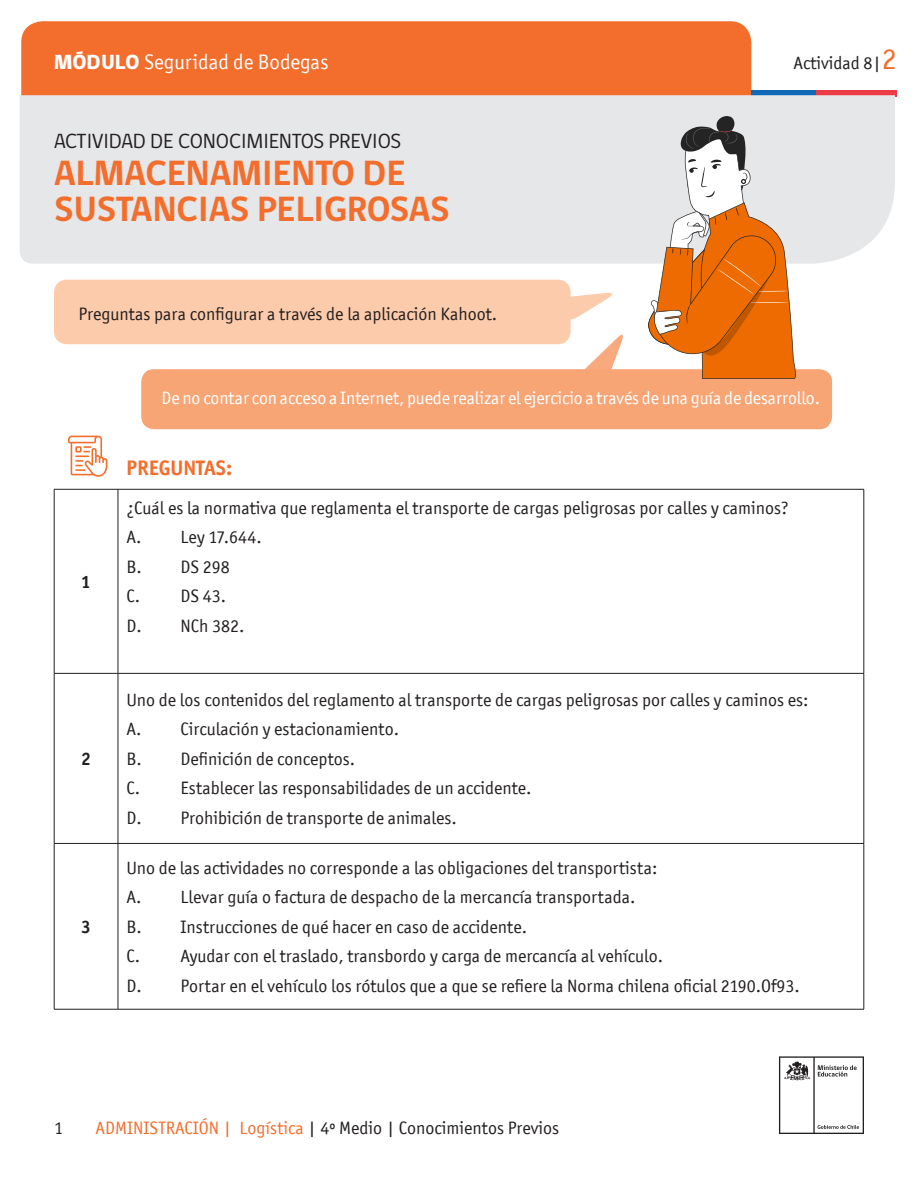
<style>
.page{position:relative;width:918px;height:1188px;background:#fff}
.page>*{position:absolute;margin:0;border:0;box-sizing:border-box;transform-origin:0 0}
.t1{font:700 36px/36px "gob CL";color:#f36e2d}
.t2{font:21px "gob CL";color:#231f20}
.t3{font:21px "Officina San ITC";color:#fff}
.t4{font:700 21px "Officina San ITC";color:#f36e2d}
.t5{font:18px "Officina San ITC";color:#231f20}
.t6{font:18px "Officina San ITC";letter-spacing:-.005em;color:#fff}
.t7{font:700 18px "Officina San ITC";color:#231f20}
.s1{font-family:"gob CL";font-weight:800}
.s2{font-size:30px;color:#f36e2d}
.s3{color:#f36e2d}
</style>
<div class="page">
<svg style="left:779px;top:1056px;width:85px;height:78px"></svg>
<div style="left:21px;top:21px;width:730px;height:74px;background:#f36e2d"></div>
<div style="left:751px;top:90px;width:65px;height:7px;background:#0f69b4"></div>
<div style="left:816px;top:90px;width:81px;height:7px;background:#eb3c46"></div>
<div style="left:20px;top:95px;width:875px;height:169px;background:#e6e7e9"></div>
<div style="left:54px;top:280px;width:517px;height:64px;background:#fccbab;border-radius:13px"></div>
<svg style="left:556px;top:292px;width:67px;height:77px"></svg>
<div style="left:141px;top:369px;width:691px;height:60px;background:#f8a575;border-radius:13px"></div>
<hr style="left:54px;top:489px;width:64px;height:1px;background:#231f20">
<hr style="left:54px;top:489px;width:1px;height:184px;background:#231f20">
<hr style="left:118px;top:489px;width:746px;height:1px;background:#231f20">
<hr style="left:118px;top:489px;width:1px;height:184px;background:#231f20">
<hr style="left:864px;top:489px;width:1px;height:184px;background:#231f20">
<hr style="left:54px;top:673px;width:64px;height:1px;background:#231f20">
<hr style="left:54px;top:674px;width:1px;height:169px;background:#231f20">
<hr style="left:118px;top:673px;width:746px;height:1px;background:#231f20">
<hr style="left:118px;top:674px;width:1px;height:169px;background:#231f20">
<hr style="left:864px;top:674px;width:1px;height:169px;background:#231f20">
<hr style="left:54px;top:843px;width:64px;height:1px;background:#231f20">
<hr style="left:54px;top:844px;width:1px;height:165px;background:#231f20">
<hr style="left:118px;top:843px;width:746px;height:1px;background:#231f20">
<hr style="left:118px;top:844px;width:1px;height:165px;background:#231f20">
<hr style="left:864px;top:844px;width:1px;height:165px;background:#231f20">
<hr style="left:54px;top:1009px;width:64px;height:1px;background:#231f20">
<hr style="left:118px;top:1009px;width:746px;height:1px;background:#231f20">
<svg style="left:68px;top:436px;width:39px;height:41px"></svg>
<svg style="left:647px;top:116px;width:150px;height:263px"></svg>
<p class="t3" style="left:54px;top:50px;width:276px"><span class="s1">MÓDULO</span> Seguridad de Bodegas</p>
<p class="t5" style="left:794px;top:53px;width:105px">Actividad 8|<span class="s2">2</span></p>
<p class="t2" style="left:54px;top:127px;width:349px">ACTIVIDAD DE CONOCIMIENTOS PREVIOS</p>
<p class="t1" style="left:54px;top:156px;width:397px">ALMACENAMIENTO DE<br>SUSTANCIAS PELIGROSAS</p>
<p class="t5" style="left:78px;top:303px;width:420px">Preguntas para configurar a través de la aplicación Kahoot.</p>
<p class="t6" style="left:162px;top:387px;width:660px">De no contar con acceso a Internet, puede realizar el ejercicio a través de una guía de desarrollo.</p>
<p class="t7" style="left:81px;top:571px;width:11px">1</p>
<p class="t7" style="left:81px;top:748px;width:11px">2</p>
<p class="t7" style="left:81px;top:916px;width:11px">3</p>
<p class="t4" style="left:126px;top:454px;width:107px">PREGUNTAS:</p>
<p class="t5" style="left:126px;top:497px;width:664px">¿Cuál es la normativa que reglamenta el transporte de cargas peligrosas por calles y caminos?</p>
<p class="t5" style="left:126px;top:527px;width:137px">A. Ley 17.644.</p>
<p class="t5" style="left:126px;top:556px;width:105px">B. DS 298</p>
<p class="t5" style="left:126px;top:586px;width:101px">C. DS 43.</p>
<p class="t5" style="left:126px;top:615px;width:119px">D. NCh 382.</p>
<p class="t5" style="left:126px;top:689px;width:683px">Uno de los contenidos del reglamento al transporte de cargas peligrosas por calles y caminos es:</p>
<p class="t5" style="left:126px;top:719px;width:274px">A. Circulación y estacionamiento.</p>
<p class="t5" style="left:126px;top:748px;width:230px">B. Definición de conceptos.</p>
<p class="t5" style="left:126px;top:778px;width:407px">C. Establecer las responsabilidades de un accidente.</p>
<p class="t5" style="left:126px;top:808px;width:332px">D. Prohibición de transporte de animales.</p>
<p class="t5" style="left:126px;top:857px;width:532px">Uno de las actividades no corresponde a las obligaciones del transportista:</p>
<p class="t5" style="left:126px;top:887px;width:510px">A. Llevar guía o factura de despacho de la mercancía transportada.</p>
<p class="t5" style="left:126px;top:916px;width:402px">B. Instrucciones de qué hacer en caso de accidente.</p>
<p class="t5" style="left:126px;top:946px;width:538px">C. Ayudar con el traslado, transbordo y carga de mercancía al vehículo.</p>
<p class="t5" style="left:126px;top:976px;width:675px">D. Portar en el vehículo los rótulos que a que se refiere la Norma chilena oficial 2190.Of93.</p>
<p class="t5" style="left:54px;top:1118px;width:10px">1</p>
<p class="t5" style="left:95px;top:1118px;width:465px"><span class="s3">ADMINISTRACIÓN | Logística</span> | 4º Medio | Conocimientos Previos</p>
</div>
